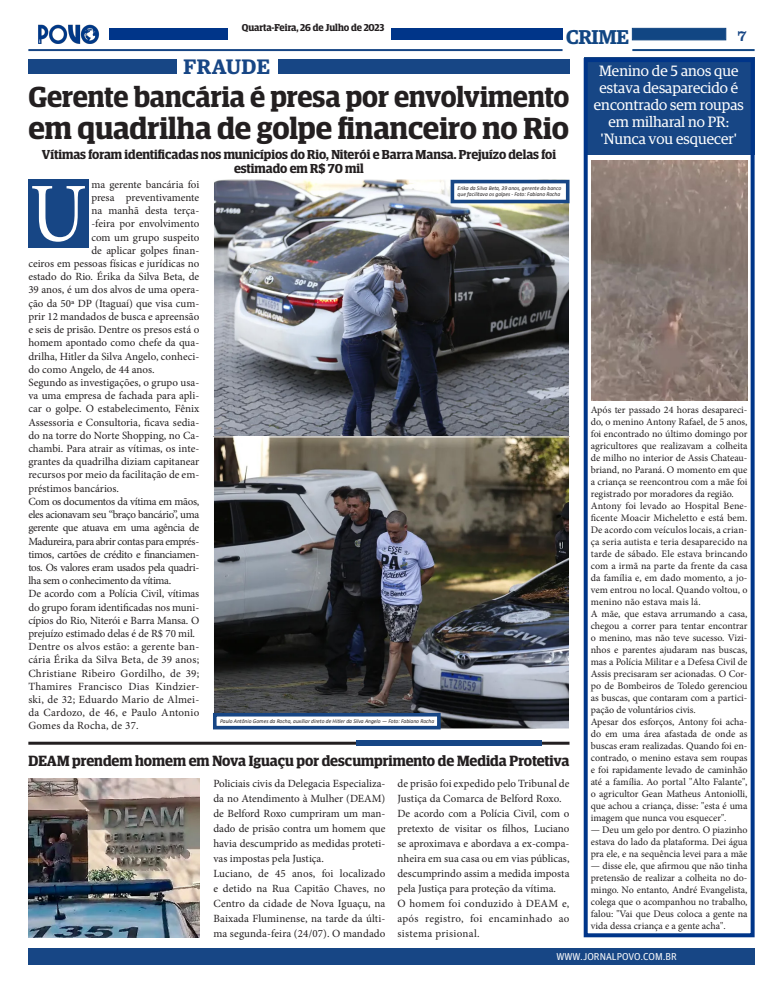
<style>
.page{position:relative;width:783px;height:993px;background:#fff}
.page>*{position:absolute;margin:0;border:0;box-sizing:border-box;transform-origin:0 0}
.t1{font:83.8px "Minion Pro";color:#fff;scale:.92 1}
.t2{font:600 30.5px "Guardian Egyptian Display";letter-spacing:-.005em;color:#231f20}
.t3{font:600 28.9px "Guardian Egyptian Display";color:#231f20}
.t4{font:600 21px "Guardian Egyptian";letter-spacing:.02em;color:#174685}
.t5{font:600 20px "Guardian Egyptian";letter-spacing:-.02em;color:#114683}
.t6{font:16px "Clarendon BT";color:#174685}
.t7{font:15px/17px "Guardian Egyptian";color:#fff;text-align:center}
.t8{font:600 14.8px "Guardian Egyptian Display";color:#231f20}
.t9{font:600 13px/14px "Guardian Egyptian Display";color:#231f20;text-align:center}
.t10{font:11px/13.2px "Minion Pro";color:#231f20;text-align:justify}
.t11{font:10px/12px "Minion Pro";color:#231f20;text-align:justify}
.t12{font:600 10px "Guardian Egyptian Display";color:#231f20}
.t13{font:10px "Guardian Agate Sans G1 D Regular";color:#fff}
.t14{font:italic 5.7px/6.5px "Calibri";color:#231f20}
</style>
<div class="page">
<div style="left:28px;top:947px;width:726px;height:17px;background:#174685"></div>
<img style="left:38px;top:24px;width:62px;height:20px">
<div style="left:631px;top:28px;width:95px;height:12px;background:#114683;border:1px solid #114683"></div>
<hr style="left:632px;top:49px;width:122px;height:2px;background:#114683">
<div style="left:391px;top:28px;width:171px;height:12px;background:#003589"></div>
<hr style="left:28px;top:49px;width:534px;height:2px;background:#174685">
<div style="left:109px;top:28px;width:118px;height:12px;background:#003589"></div>
<div style="left:583px;top:57px;width:171px;height:97px;background:#174685"></div>
<div style="left:278px;top:59px;width:291px;height:14px;background:#174685"></div>
<div style="left:28px;top:59px;width:148px;height:14px;background:#174685"></div>
<div style="left:583px;top:58px;width:171px;height:878px;border:4px solid #003589"></div>
<hr style="left:28px;top:741px;width:541px;height:3px;background:#231f20">
<div style="left:356px;top:740px;width:185px;height:5px;background:#174685"></div>
<div style="left:28px;top:180px;width:61px;height:68px;background:#174685"></div>
<img style="left:591px;top:160px;width:156px;height:240px">
<img style="left:215px;top:181px;width:353px;height:546px">
<div style="left:213px;top:179px;width:357px;height:258px;border:1px solid #fff"></div>
<div style="left:450px;top:180px;width:119px;height:23px;background:#fff;border:4px solid #174685"></div>
<img style="left:28px;top:778px;width:171px;height:158px">
<div style="left:213px;top:436px;width:357px;height:293px;border:1px solid #fff"></div>
<div style="left:213px;top:712px;width:227px;height:17px;background:#fff;border:4px solid #174685"></div>
<p class="t12" style="left:242px;top:22px;width:144px">Quarta-Feira, 26 de Julho de 2023</p>
<h3 class="t5" style="left:566px;top:22px;width:64px">CRIME</h3>
<p class="t7" style="left:593px;top:62px;width:151px">Menino de 5 anos que estava desaparecido é encontrado sem roupas em milharal no PR: 'Nunca vou esquecer'</p>
<h3 class="t6" style="left:736px;top:25px;width:11px">7</h3>
<p class="t4" style="left:183px;top:51px;width:88px">FRAUDE</p>
<p class="t3" style="left:28px;top:81px;width:542px">Gerente bancária é presa por envolvimento</p>
<p class="t2" style="left:28px;top:111px;width:542px">em quadrilha de golpe financeiro no Rio</p>
<p class="t9" style="left:42px;top:147px;width:515px">Vítimas foram identificadas nos municípios do Rio, Niterói e Barra Mansa. Prejuízo delas foi estimado em R$ 70 mil</p>
<p class="t1" style="left:30px;top:157px;width:63px">U</p>
<p class="t14" style="left:457px;top:184px;width:105px">Erika da Silva Beta, 39 anos, gerente do banco que facilitava os golpes - Foto: Fabiano Rocha</p>
<p class="t10" style="left:91px;top:178px;width:109px">ma gerente bancária foi</p>
<p class="t10" style="left:91px;top:191px;width:109px">presa preventivamente</p>
<p class="t10" style="left:91px;top:204px;width:109px">na manhã desta terça-</p>
<p class="t10" style="left:91px;top:217px;width:109px">-feira por envolvimento</p>
<p class="t10" style="left:91px;top:230px;width:109px">com um grupo suspeito</p>
<p class="t10" style="left:91px;top:244px;width:109px">de aplicar golpes finan-</p>
<p class="t10" style="left:28px;top:257px;width:172px">ceiros em pessoas físicas e jurídicas no</p>
<p class="t10" style="left:28px;top:270px;width:172px">estado do Rio. Érika da Silva Beta, de</p>
<p class="t10" style="left:28px;top:283px;width:172px">39 anos, é um dos alvos de uma opera-</p>
<p class="t10" style="left:28px;top:296px;width:172px">ção da 50ª DP (Itaguaí) que visa cum-</p>
<p class="t10" style="left:28px;top:310px;width:172px">prir 12 mandados de busca e apreensão</p>
<p class="t10" style="left:28px;top:323px;width:172px">e seis de prisão. Dentre os presos está o</p>
<p class="t10" style="left:28px;top:336px;width:172px">homem apontado como chefe da qua-</p>
<p class="t10" style="left:28px;top:349px;width:172px">drilha, Hitler da Silva Angelo, conheci-</p>
<p class="t10" style="left:28px;top:362px;width:128px">do como Angelo, de 44 anos.</p>
<p class="t10" style="left:28px;top:376px;width:172px">Segundo as investigações, o grupo usa&shy;va uma empresa de fachada para apli&shy;car o golpe. O estabelecimento, Fênix Assessoria e Consultoria, ficava sedia&shy;do na torre do Norte Shopping, no Ca&shy;chambi. Para atrair as vítimas, os inte&shy;grantes da quadrilha diziam capitanear recursos por meio da facilitação de em&shy;préstimos bancários.</p>
<p class="t10" style="left:28px;top:494px;width:172px">Com os documentos da vítima em mãos, eles acionavam seu “braço bancário”, uma gerente que atuava em uma agência de Madureira, para abrir contas para emprés&shy;timos, cartões de crédito e financiamen&shy;tos. Os valores eram usados pela quadri&shy;lha sem o conhecimento da vítima.</p>
<p class="t10" style="left:28px;top:587px;width:172px">De acordo com a Polícia Civil, vítimas do grupo foram identificadas nos muni&shy;cípios do Rio, Niterói e Barra Mansa. O prejuízo estimado delas é de R$ 70 mil.</p>
<p class="t10" style="left:28px;top:640px;width:172px">Dentre os alvos estão: a gerente ban&shy;cária Érika da Silva Beta, de 39 anos; Christiane Ribeiro Gordilho, de 39; Thamires Francisco Dias Kindzier&shy;ski, de 32; Eduardo Mario de Almei&shy;da Cardozo, de 46, e Paulo Antonio Gomes da Rocha, de 37.</p>
<p class="t11" style="left:590px;top:403px;width:158px">Após ter passado 24 horas desapareci&shy;do, o menino Antony Rafael, de 5 anos, foi encontrado no último domingo por agricultores que realizavam a colheita de milho no interior de Assis Chateau&shy;briand, no Paraná. O momento em que a criança se reencontrou com a mãe foi registrado por moradores da região.</p>
<p class="t11" style="left:590px;top:499px;width:158px">Antony foi levado ao Hospital Bene&shy;ficente Moacir Micheletto e está bem.<br>De acordo com veículos locais, a crian&shy;ça seria autista e teria desaparecido na tarde de sábado. Ele estava brincando com a irmã na parte da frente da casa da família e, em dado momento, a jo&shy;vem entrou no local. Quando voltou, o menino não estava mais lá.</p>
<p class="t11" style="left:590px;top:607px;width:158px">A mãe, que estava arrumando a casa, chegou a correr para tentar encontrar o menino, mas não teve sucesso. Vizi&shy;nhos e parentes ajudaram nas buscas, mas a Polícia Militar e a Defesa Civil de Assis precisaram ser acionadas. O Cor&shy;po de Bombeiros de Toledo gerenciou as buscas, que contaram com a partici&shy;pação de voluntários civis.</p>
<p class="t11" style="left:590px;top:715px;width:158px">Apesar dos esforços, Antony foi acha&shy;do em uma área afastada de onde as buscas eram realizadas. Quando foi en&shy;contrado, o menino estava sem roupas e foi rapidamente levado de caminhão até a família. Ao portal "Alto Falante", o agricultor Gean Matheus Antoniolli, que achou a criança, disse: "esta é uma imagem que nunca vou esquecer".</p>
<p class="t11" style="left:590px;top:823px;width:158px">— Deu um gelo por dentro. O piazinho estava do lado da plataforma. Dei água pra ele, e na sequência levei para a mãe</p>
<p class="t11" style="left:590px;top:859px;width:158px">— disse ele, que afirmou que não tinha pretensão de realizar a colheita no do&shy;mingo. No entanto, André Evangelista, colega que o acompanhou no trabalho, falou: "Vai que Deus coloca a gente na vida dessa criança e a gente acha".</p>
<p class="t14" style="left:220px;top:717px;width:216px">Paulo Antônio Gomes da Rocha, auxiliar direto de Hitler da Silva Angelo — Foto: Fabiano Rocha</p>
<p class="t8" style="left:28px;top:752px;width:542px">DEAM prendem homem em Nova Iguaçu por descumprimento de Medida Protetiva</p>
<p class="t10" style="left:213px;top:775px;width:173px;line-height:15px">Policiais civis da Delegacia Especializa&shy;da no Atendimento à Mulher (DEAM) de Belford Roxo cumpriram um man&shy;dado de prisão contra um homem que havia descumprido as medidas proteti&shy;vas impostas pela Justiça.</p>
<p class="t10" style="left:213px;top:865px;width:173px;line-height:15px">Luciano, de 45 anos, foi localizado e detido na Rua Capitão Chaves, no Centro da cidade de Nova Iguaçu, na Baixada Fluminense, na tarde da últi&shy;ma segunda-feira (24/07). O mandado</p>
<p class="t10" style="left:397px;top:775px;width:173px;line-height:15px">de prisão foi expedido pelo Tribunal de<br>Justiça da Comarca de Belford Roxo.</p>
<p class="t10" style="left:397px;top:805px;width:173px;line-height:15px">De acordo com a Polícia Civil, com o pretexto de visitar os filhos, Luciano se aproximava e abordava a ex-compa&shy;nheira em sua casa ou em vias públicas, descumprindo assim a medida imposta pela Justiça para proteção da vítima.</p>
<p class="t10" style="left:397px;top:895px;width:173px;line-height:15px">O homem foi conduzido à DEAM e, após registro, foi encaminhado ao sistema prisional.</p>
<p class="t13" style="left:556px;top:949px;width:122px">WWW.JORNALPOVO.COM.BR</p>
</div>
